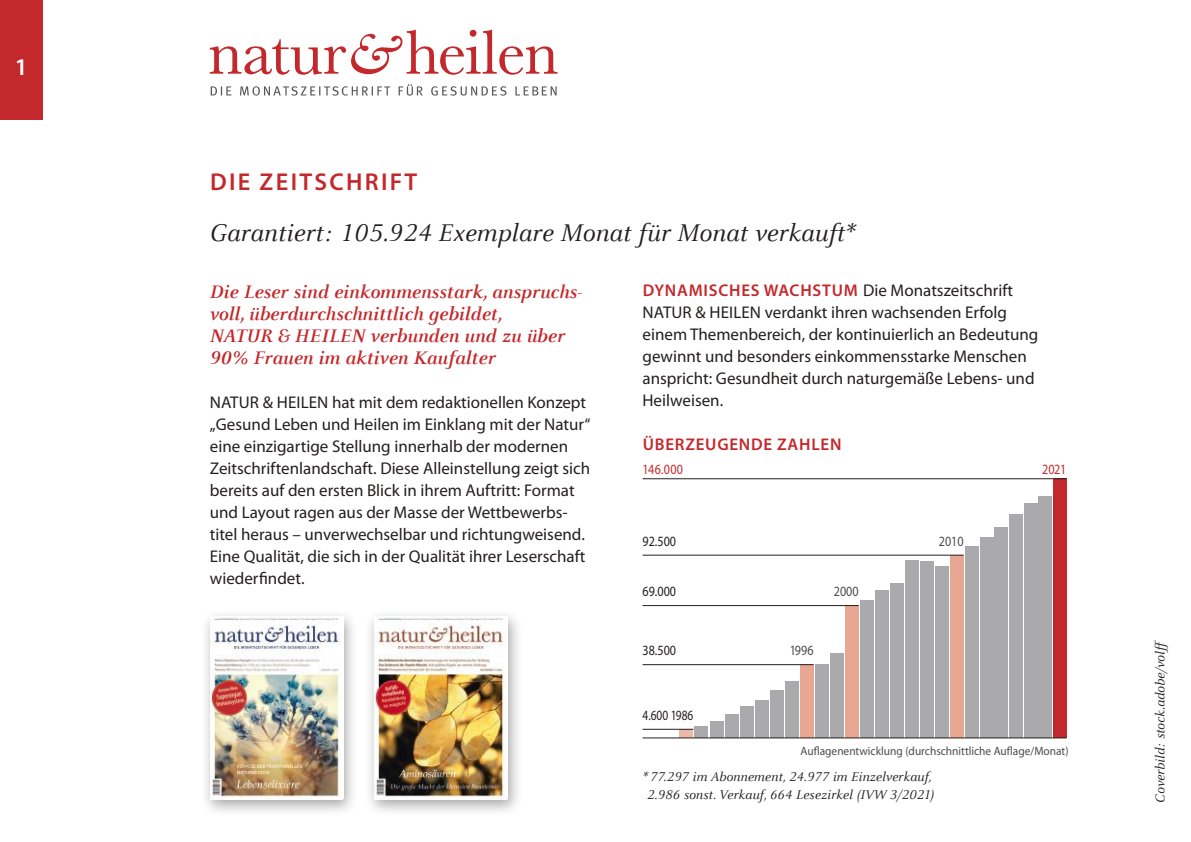
<style>
.page{position:relative;width:1191px;height:842px;background:#fff}
.page>*{position:absolute;margin:0;border:0;box-sizing:border-box;transform-origin:0 0}
.t1{font:italic 26.6px "Celeste Offc";letter-spacing:.005em;color:#241f1f}
.t2{font:600 24.4px "Myriad Pro";letter-spacing:.095em;color:#c3292c}
.t3{font:600 24px "Myriad Pro";color:#fff}
.t4{font:italic 700 20px/22px "Celeste Offc";letter-spacing:.005em;color:#c3292c}
.t5{font:17px/22px "Myriad Pro";color:#241f1f}
.t6{font:600 17px "Myriad Pro";letter-spacing:.045em;color:#c3292c}
.t7{font:14.2px "Myriad Pro";color:#241f1f;scale:.85 1}
.t8{font:14.2px "Myriad Pro";color:#4e4b4c;scale:.85 1}
.t9{font:14.2px "Myriad Pro";color:#c3292c;scale:.85 1}
.t10{font:14.2px "Myriad Pro";color:#241f1f;scale:.8 1}
.t11{font:italic 14px/18px "Celeste Offc";letter-spacing:.005em;color:#241f1f;text-align:center}
.t12{font:12px "Myriad Pro";color:#4e4b4c;scale:.95 1}
.s1{font-weight:600;color:#c3292c}
</style>
<div class="page">
<div style="left:200px;top:609px;width:158px;height:208px;background:#241f1f;opacity:.4"></div>
<img style="left:210px;top:617px;width:132px;height:182px">
<div style="left:365px;top:609px;width:158px;height:208px;background:#241f1f;opacity:.4"></div>
<img style="left:374px;top:617px;width:133px;height:182px">
<svg style="left:211px;top:84px;width:345px;height:12px"></svg>
<div style="left:0;top:0;width:43px;height:119px;background:#c3292c"></div>
<div style="left:679px;top:729px;width:14px;height:9px;background:#ecb8a8"></div>
<div style="left:694px;top:726px;width:14px;height:12px;background:#aaaaac"></div>
<hr style="left:642px;top:729px;width:51px;height:1px;background:#241f1f">
<div style="left:709px;top:721px;width:14px;height:17px;background:#aaaaac"></div>
<div style="left:724px;top:714px;width:14px;height:24px;background:#aaaaac"></div>
<div style="left:739px;top:707px;width:14px;height:31px;background:#aaaaac"></div>
<div style="left:754px;top:700px;width:14px;height:38px;background:#aaaaac"></div>
<div style="left:769px;top:690px;width:14px;height:48px;background:#aaaaac"></div>
<div style="left:784px;top:681px;width:14px;height:57px;background:#aaaaac"></div>
<div style="left:799px;top:664px;width:14px;height:74px;background:#e8a793"></div>
<div style="left:814px;top:664px;width:14px;height:74px;background:#aaaaac"></div>
<div style="left:829px;top:653px;width:14px;height:85px;background:#aaaaac"></div>
<div style="left:844px;top:605px;width:14px;height:133px;background:#e8a793"></div>
<div style="left:859px;top:601px;width:14px;height:137px;background:#aaaaac"></div>
<div style="left:874px;top:591px;width:14px;height:147px;background:#aaaaac"></div>
<div style="left:889px;top:583px;width:14px;height:155px;background:#aaaaac"></div>
<div style="left:904px;top:561px;width:14px;height:177px;background:#aaaaac"></div>
<div style="left:919px;top:562px;width:14px;height:176px;background:#aaaaac"></div>
<div style="left:934px;top:566px;width:14px;height:172px;background:#aaaaac"></div>
<div style="left:949px;top:555px;width:14px;height:183px;background:#e8a793"></div>
<div style="left:964px;top:546px;width:14px;height:192px;background:#aaaaac"></div>
<div style="left:979px;top:537px;width:14px;height:201px;background:#aaaaac"></div>
<hr style="left:642px;top:605px;width:216px;height:1px;background:#241f1f">
<hr style="left:642px;top:555px;width:321px;height:1px;background:#241f1f">
<hr style="left:642px;top:664px;width:171px;height:1px;background:#241f1f">
<svg style="left:210px;top:30px;width:347px;height:45px"></svg>
<div style="left:994px;top:527px;width:14px;height:211px;background:#aaaaac"></div>
<div style="left:1009px;top:514px;width:14px;height:224px;background:#aaaaac"></div>
<div style="left:1024px;top:503px;width:13px;height:235px;background:#aaaaac"></div>
<div style="left:1038px;top:496px;width:14px;height:242px;background:#aaaaac"></div>
<div style="left:1053px;top:478px;width:13px;height:260px;background:#c3292c"></div>
<hr style="left:642px;top:737px;width:424px;height:1px;background:#241f1f">
<hr style="left:642px;top:478px;width:424px;height:1px;background:#241f1f">
<h3 class="t3" style="left:15px;top:53px;width:14px">1</h3>
<h2 class="t2" style="left:210px;top:168px;width:209px">DIE ZEITSCHRIFT</h2>
<h1 class="t1" style="left:210px;top:218px;width:647px">Garantiert: 105.924 Exemplare Monat für Monat verkauft*</h1>
<p class="t4" style="left:210px;top:281px;width:374px">Die Leser sind einkommensstark, anspruchs&shy;voll, überdurchschnittlich gebildet,<br>NATUR &amp; HEILEN verbunden und zu über 90% Frauen im aktiven Kaufalter</p>
<p class="t5" style="left:210px;top:392px;width:382px">NATUR &amp; HEILEN hat mit dem redaktionellen Konzept „Gesund Leben und Heilen im Einklang mit der Natur“ eine einzigartige Stellung innerhalb der modernen Zeitschriftenlandschaft. Diese Alleinstellung zeigt sich bereits auf den ersten Blick in ihrem Auftritt: Format und Layout ragen aus der Masse der Wettbewerbs&shy;titel heraus – unverwechselbar und richtungweisend.<br>Eine Qualität, die sich in der Qualität ihrer Leserschaft wiederfindet.</p>
<p class="t5" style="left:642px;top:280px;width:397px"><span class="s1">DYNAMISCHES WACHSTUM</span> Die Monatszeitschrift NATUR &amp; HEILEN verdankt ihren wachsenden Erfolg einem Themenbereich, der kontinuierlich an Bedeutung gewinnt und besonders einkommensstarke Menschen anspricht: Gesundheit durch naturgemäße Lebens- und Heilweisen.</p>
<p class="t6" style="left:642px;top:435px;width:200px">ÜBERZEUGENDE ZAHLEN</p>
<p class="t9" style="left:642px;top:461px;width:49px">146.000</p>
<p class="t9" style="left:1042px;top:461px;width:30px">2021</p>
<p class="t7" style="left:642px;top:533px;width:41px">92.500</p>
<p class="t8" style="left:939px;top:533px;width:31px">2010</p>
<p class="t7" style="left:642px;top:584px;width:41px">69.000</p>
<p class="t8" style="left:834px;top:584px;width:31px">2000</p>
<p class="t7" style="left:642px;top:643px;width:41px">38.500</p>
<p class="t8" style="left:790px;top:643px;width:29px">1996</p>
<p class="t10" style="left:642px;top:707px;width:65px">4.600 1986</p>
<p class="t12" style="left:800px;top:744px;width:284px">Auflagenentwicklung (durchschnittliche Auflage/Monat)</p>
<p class="t11" style="left:642px;top:768px;width:293px">*77.297 im Abonnement, 24.977 im Einzelverkauf,<br>2.986 sonst. Verkauf, 664 Lesezirkel (IVW 3/2021)</p>
<p class="t11" style="left:1151px;top:802px;width:165px;rotate:-90deg">Coverbild: stock.adobe/volff</p>
</div>
